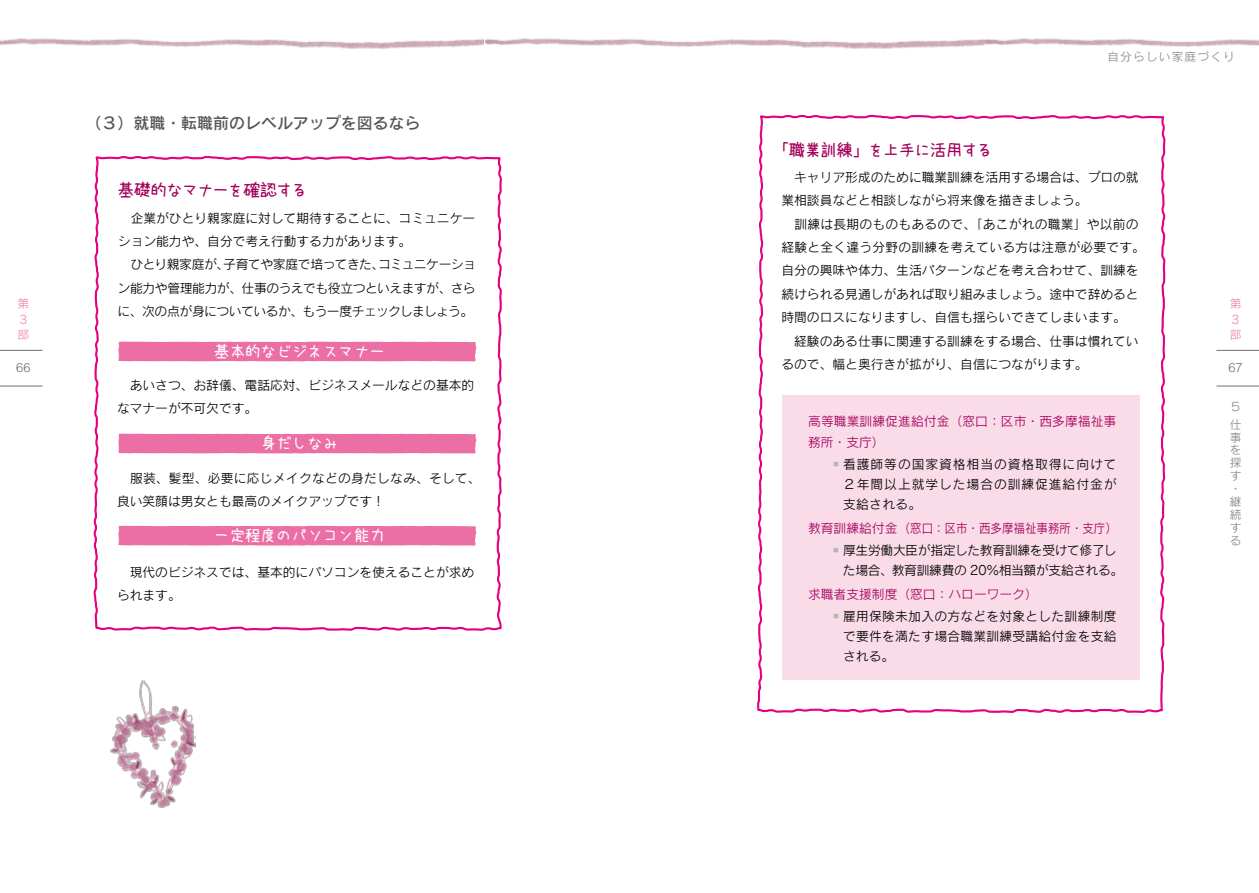
<style>
.page{position:relative;width:1259px;height:893px;background:#fff}
.page>*{position:absolute;margin:0;border:0;box-sizing:border-box;transform-origin:0 0}
.t1{font:16.95px "uzura font";letter-spacing:-.075em;color:#a4005b}
.t2{font:15.9px "uzura font";letter-spacing:-.025em;color:#fff}
.t3{font:15.9px "Rodin CID DB";color:#595757}
.t4{font:12.75px/23.4px "Rodin CID M";color:#000}
.t5{font:12.75px/23.4px "Rodin CID M";letter-spacing:-.025em;color:#000}
.t6{font:12.75px/21.3px "Rodin CID M";color:#a4005b}
.t7{font:300 12.75px "Helvetica LT Std";color:#727172}
.t8{font:11.7px/12.9px "Rodin CID M";letter-spacing:.1em;color:#898989}
.t9{font:11.7px/15.8px "Rodin CID M";color:#ee87b4}
</style>
<div class="page">
<hr style="left:0;top:350px;width:43px;height:1px;background:#727172">
<hr style="left:0;top:386px;width:43px;height:1px;background:#727172">
<img style="left:0;top:38px;width:485px;height:11px">
<img style="left:485px;top:38px;width:500px;height:11px">
<hr style="left:1216px;top:350px;width:43px;height:1px;background:#727172">
<hr style="left:1216px;top:386px;width:43px;height:1px;background:#727172">
<img style="left:985px;top:38px;width:274px;height:9px">
<svg style="left:93px;top:155px;width:409px;height:476px"></svg>
<div style="left:118px;top:342px;width:358px;height:20px;background:#eb6ea5"></div>
<div style="left:118px;top:434px;width:358px;height:20px;background:#eb6ea5"></div>
<svg style="left:118px;top:526px;width:358px;height:20px;background:#eb73a8"></svg>
<img style="left:111px;top:680px;width:85px;height:127px">
<svg style="left:757px;top:114px;width:409px;height:599px"></svg>
<div style="left:782px;top:395px;width:358px;height:285px;background:#fadce9"></div>
<p class="t9" style="left:18px;top:295px;width:14px">第<br>3部</p>
<p class="t7" style="left:16px;top:360px;width:16px">66</p>
<p class="t3" style="left:86px;top:112px;width:336px">（３）就職・転職前のレベルアップを図るなら</p>
<h1 class="t1" style="left:118px;top:182px;width:192px">基礎的なマナーを確認する</h1>
<p class="t5" style="left:118px;top:206px;width:360px">　企業がひとり親家庭に対して期待することに、コミュニケーション能力や、自分で考え行動する力があります。<br>　ひとり親家庭が、子育てや家庭で培ってきた、コミュニケーション能力や管理能力が、仕事のうえでも役立つといえますが、さらに、次の点が身についているか、もう一度チェックしましょう。</p>
<p class="t2" style="left:214px;top:344px;width:173px">基本的なビジネスマナー</p>
<p class="t4" style="left:117px;top:373px;width:359px">　あいさつ、お辞儀、電話応対、ビジネスメールなどの基本的なマナーが不可欠です。</p>
<p class="t2" style="left:260px;top:436px;width:80px">身だしなみ</p>
<p class="t4" style="left:117px;top:466px;width:365px">　服装、髪型、必要に応じメイクなどの身だしなみ、そして、良い笑顔は男女とも最高のメイクアップです！</p>
<p class="t2" style="left:214px;top:528px;width:173px">一定程度のパソコン能力</p>
<p class="t4" style="left:117px;top:560px;width:359px">　現代のビジネスでは、基本的にパソコンを使えることが求められます。</p>
<p class="t8" style="left:1107px;top:50px;width:129px">自分らしい家庭づくり</p>
<h1 class="t1" style="left:772px;top:141px;width:223px">「職業訓練」を上手に活用する</h1>
<p class="t4" style="left:781px;top:165px;width:365px">　キャリア形成のために職業訓練を活用する場合は、プロの就業相談員などと相談しながら将来像を描きましょう。<br>　訓練は長期のものもあるので、「あこがれの職業」や以前の経験と全く違う分野の訓練を考えている方は注意が必要です。自分の興味や体力、生活パターンなどを考え合わせて、訓練を続けられる見通しがあれば取り組みましょう。途中で辞めると時間のロスになりますし、自信も揺らいできてしまいます。<br>　経験のある仕事に関連する訓練をする場合、仕事は慣れているので、幅と奥行きが拡がり、自信につながります。</p>
<p class="t6" style="left:808px;top:410px;width:310px">高等職業訓練促進給付金（窓口：区市・西多摩福祉事務所・支庁）</p>
<p class="t4" style="left:843px;top:453px;width:275px;line-height:20.2px;text-align:justify;text-indent:-10px"><sup>■</sup> 看護師等の国家資格相当の資格取得に向けて２年間以上就学した場合の訓練促進給付金が支給される。</p>
<p class="t6" style="left:808px;top:518px;width:311px">教育訓練給付金（窓口：区市・西多摩福祉事務所・支庁）</p>
<p class="t5" style="left:843px;top:539px;width:282px;line-height:20.2px;text-indent:-9px"><sup>■</sup> 厚生労働大臣が指定した教育訓練を受けて修了した場合、教育訓練費の 20％相当額が支給される。</p>
<p class="t6" style="left:808px;top:584px;width:231px">求職者支援制度（窓口：ハローワーク）</p>
<p class="t4" style="left:843px;top:605px;width:275px;line-height:20.2px;text-align:justify;text-indent:-10px"><sup>■</sup> 雇用保険未加入の方などを対象とした訓練制度で要件を満たす場合職業訓練受講給付金を支給される。</p>
<p class="t9" style="left:1229px;top:295px;width:14px">第<br>3部</p>
<p class="t7" style="left:1228px;top:360px;width:16px">67</p>
<p class="t8" style="left:1229px;top:397px;width:13px;line-height:18px">５仕</p>
<p class="t8" style="left:1229px;top:430px;width:13px">事を探す・継続する</p>
</div>
